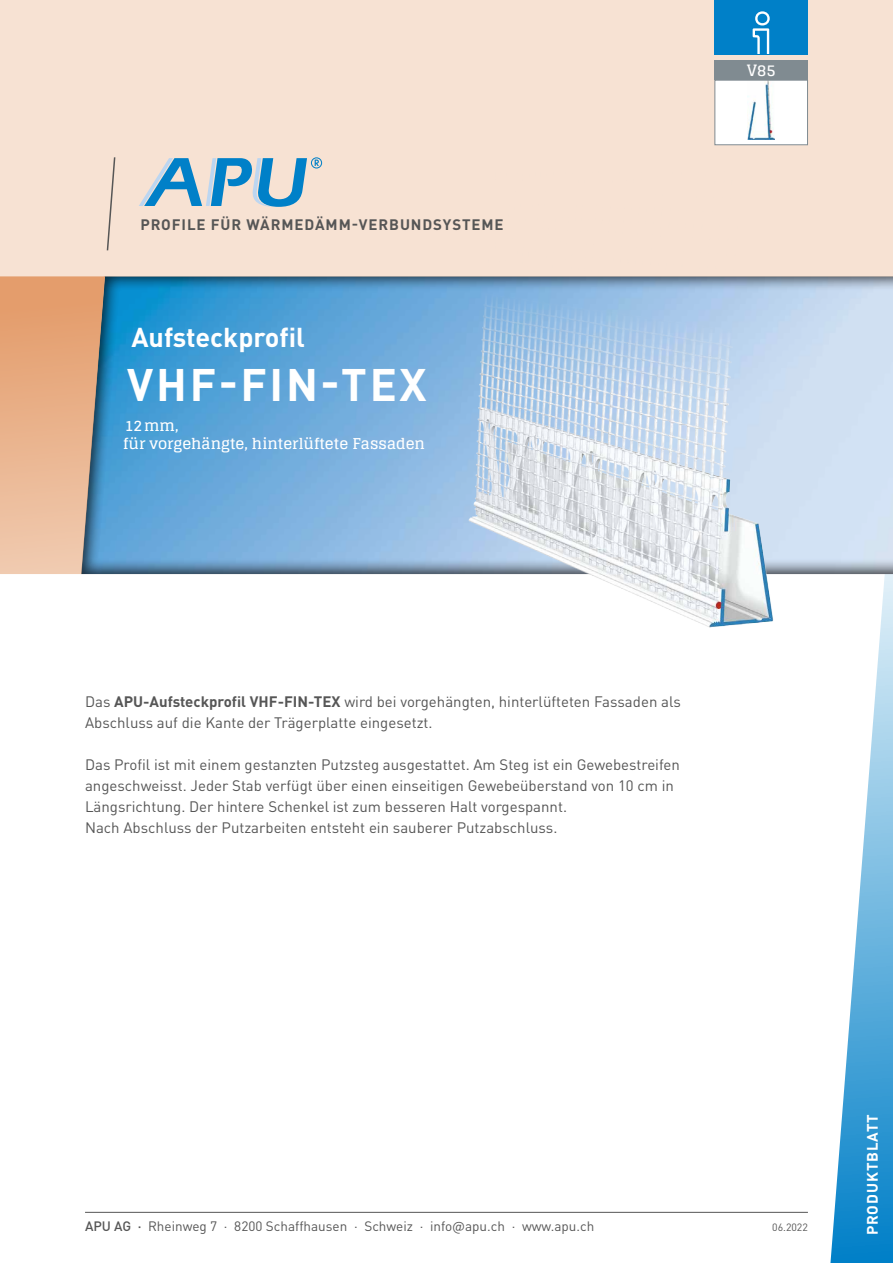
<style>
.page{position:relative;width:893px;height:1263px;background:#fff}
.page>*{position:absolute;margin:0;border:0;box-sizing:border-box;transform-origin:0 0}
.t1{font:700 45px "DIN Pro";letter-spacing:.06em;color:#fff}
.t2{font:700 27px "DIN Pro";color:#fff}
.t3{font:700 15.6px "Glegoo";color:#fff}
.t4{font:15px/21px "DIN Pro";color:#565656}
.t5{font:700 15px/18px "Glegoo";color:#fff}
.t6{font:700 15px "DIN Pro";letter-spacing:.06em;color:#565656}
.t7{font:700 15px "DIN Pro";letter-spacing:.06em;color:#fff}
.t8{font:13.5px "DIN Pro";color:#565656}
.t9{font:10.5px "DIN Pro";color:#565656}
.s1{font-weight:700}
.s2{font-weight:500}
</style>
<div class="page">
<hr style="left:85px;top:1212px;width:723px;height:1px;background:#565656">
<div style="left:0;top:0;width:893px;height:276px;background:#f7e2d3"></div>
<svg style="left:830px;top:575px;width:63px;height:688px"></svg>
<div style="left:714px;top:0;width:94px;height:54px;background:#0080c8"></div>
<svg style="left:753px;top:11px;width:17px;height:43px"></svg>
<svg style="left:139px;top:157px;width:183px;height:50px"></svg>
<svg style="left:106px;top:157px;width:10px;height:94px"></svg>
<svg style="left:81px;top:276px;width:812px;height:299px;background:#76afda"></svg>
<svg style="left:0;top:276px;width:105px;height:298px;background:#d9ab8a"></svg>
<div style="left:714px;top:60px;width:94px;height:20px;background:#808b91"></div>
<div style="left:715px;top:80px;width:92px;height:65px;background:#fff"></div>
<img style="left:748px;top:82px;width:27px;height:57px">
<div style="left:714px;top:80px;width:94px;height:65px;border:1px solid #808b91"></div>
<img style="left:442px;top:142px;width:367px;height:486px">
<p class="t6" style="left:140px;top:212px;width:365px">PROFILE FÜR WÄRMEDÄMM-VERBUNDSYSTEME</p>
<h2 class="t2" style="left:131px;top:314px;width:175px">Aufsteckprofil</h2>
<h1 class="t1" style="left:127px;top:347px;width:301px">VHF-FIN-TEX</h1>
<p class="t5" style="left:123px;top:417px;width:303px">12mm,<br>für vorgehängte, hinterlüftete Fassaden</p>
<p class="t3" style="left:747px;top:61px;width:30px">V85</p>
<p class="t4" style="left:85px;top:689px;width:597px">Das <span class="s1">APU-Aufsteckprofil VHF-FIN-TEX</span> wird bei vorgehängten, hinterlüfteten Fassaden als<br>Abschluss auf die Kante der Trägerplatte eingesetzt.</p>
<p class="t4" style="left:85px;top:752px;width:596px">Das Profil ist mit einem gestanzten Putzsteg ausgestattet. Am Steg ist ein Gewebestreifen angeschweisst. Jeder Stab verfügt über einen einseitigen Gewebeüberstand von 10 cm in Längsrichtung. Der hintere Schenkel ist zum besseren Halt vorgespannt.<br>Nach Abschluss der Putzarbeiten entsteht ein sauberer Putzabschluss.</p>
<p class="t8" style="left:85px;top:1215px;width:511px"><span class="s2">APU AG ·</span> Rheinweg 7 · 8200 Schaffhausen · Schweiz · info@apu.ch · www.apu.ch</p>
<p class="t9" style="left:772px;top:1219px;width:37px">06.2022</p>
<p class="t7" style="left:860px;top:1235px;width:123px;rotate:-90deg">PRODUKTBLATT</p>
</div>
